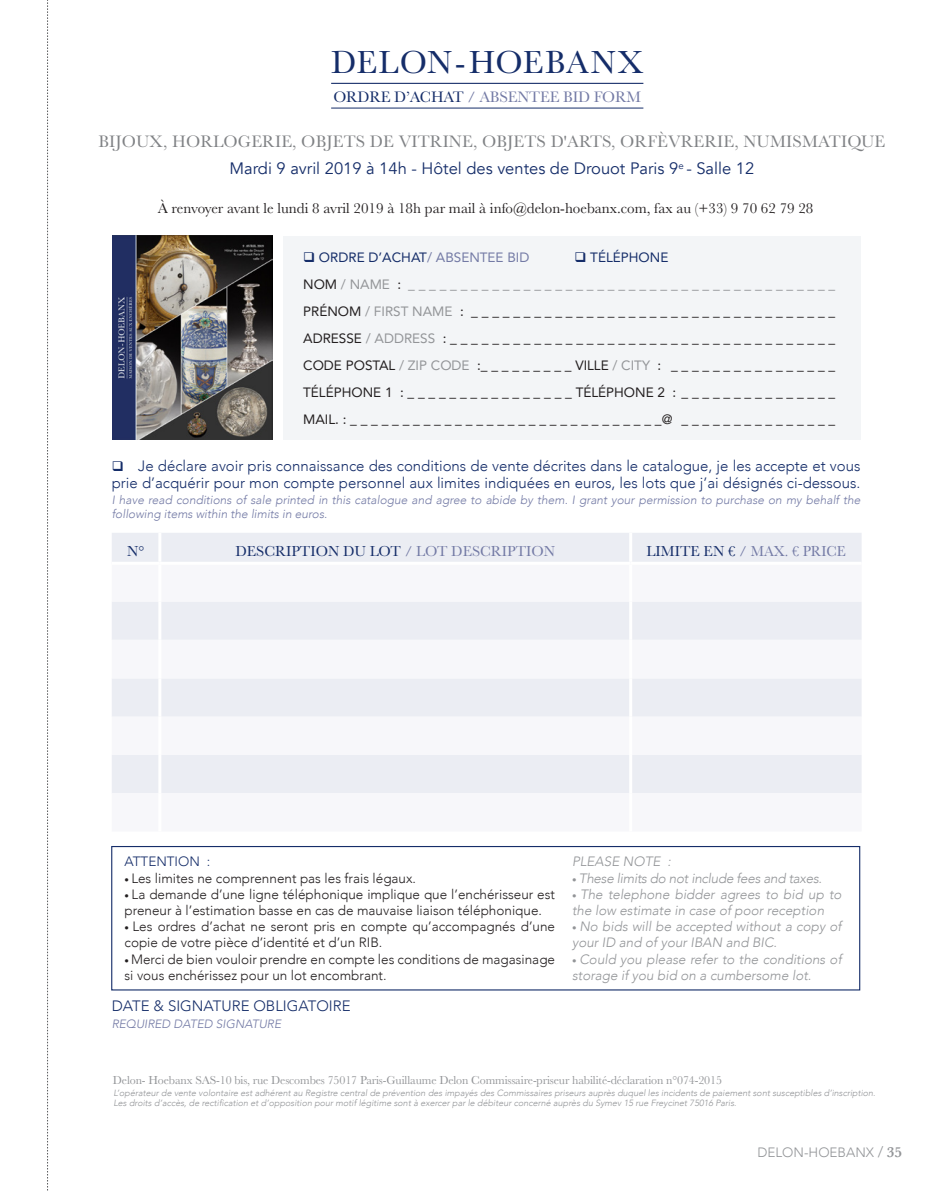
<style>
.page{position:relative;width:936px;height:1191px;background:#fff}
.page>*{position:absolute;margin:0;border:0;box-sizing:border-box;transform-origin:0 0}
.t1{font:33.15px "Baskerville";letter-spacing:.025em;color:#152d69}
.t2{font:17.25px "Baskerville";letter-spacing:.01em;color:#808285}
.t3{font:16.5px "Avenir";color:#152d69}
.t4{font:15.75px "Baskerville";letter-spacing:-.01em;color:#737aa5}
.t5{font:300 15px/16.5px "Avenir";color:#152d69}
.t6{font:15px "Baskerville";color:#231f20}
.t7{font:15px "Baskerville";color:#152d69}
.t8{font:15px "Baskerville";color:#737aa5}
.t9{font:300 13.5px/16.2px "Avenir";color:#231f20}
.t10{font:italic 300 13.5px/16.2px "Avenir";color:#939598}
.t11{font:13.5px/27px "Avenir";color:#231f20}
.t12{font:italic 300 13.5px "Avenir";letter-spacing:-.02em;color:#939598}
.t13{font:13.5px "Avenir";color:#152d69}
.t14{font:300 13.5px "Avenir";color:#939598}
.t15{font:300 13.5px "Avenir";color:#152d69}
.t16{font:italic 300 12px/13.5px "Avenir";color:#737aa5}
.t17{font:12px "Baskerville";letter-spacing:-.01em;color:#939598}
.t18{font:italic 300 9px/10.8px "Avenir";color:#939598}
.s1{color:#152d69}
.s2{color:#737aa5}
.s3{color:#939598}
.s4{font-size:9px}
.s5{font-style:normal;font-size:9px}
.s6{font-size:15px}
.s7{font-family:"Baskerville";font-weight:600;font-size:15px}
</style>
<div class="page">
<svg style="left:47px;top:0;width:1px;height:1191px"></svg>
<div style="left:111px;top:846px;width:749px;height:144px;border:1px solid #152d69"></div>
<div style="left:283px;top:236px;width:577px;height:203px;background:#f3f5f7"></div>
<hr style="left:331px;top:83px;width:312px;height:1px;background:#152d69">
<div style="left:112px;top:533px;width:749px;height:29px;background:#ebedf3"></div>
<svg style="left:112px;top:602px;width:749px;height:191px;fill:#ebedf3"></svg>
<hr style="left:158px;top:533px;width:3px;height:29px;background:#fff">
<hr style="left:158px;top:601px;width:3px;height:39px;background:#fff">
<hr style="left:158px;top:640px;width:3px;height:38px;background:#fff">
<hr style="left:158px;top:678px;width:3px;height:38px;background:#fff">
<hr style="left:158px;top:716px;width:3px;height:39px;background:#fff">
<hr style="left:158px;top:755px;width:3px;height:38px;background:#fff">
<hr style="left:629px;top:533px;width:3px;height:29px;background:#fff">
<hr style="left:629px;top:601px;width:3px;height:39px;background:#fff">
<hr style="left:629px;top:640px;width:3px;height:38px;background:#fff">
<hr style="left:629px;top:678px;width:3px;height:38px;background:#fff">
<hr style="left:629px;top:716px;width:3px;height:39px;background:#fff">
<hr style="left:629px;top:755px;width:3px;height:38px;background:#fff">
<hr style="left:331px;top:108px;width:312px;height:1px;background:#152d69">
<img style="left:113px;top:236px;width:159px;height:203px">
<h1 class="t1" style="left:331px;top:42px;width:314px">DELON-HOEBANX</h1>
<p class="t4" style="left:333px;top:87px;width:309px"><span class="s1">ORDRE D’ACHAT</span> / ABSENTEE BID FORM</p>
<p class="t2" style="left:98px;top:130px;width:788px">BIJOUX, HORLOGERIE, OBJETS DE VITRINE, OBJETS D'ARTS, ORFÈVRERIE, NUMISMATIQUE</p>
<p class="t3" style="left:229px;top:158px;width:526px">Mardi 9 avril 2019 à 14h - Hôtel des ventes de Drouot Paris 9<sup>e</sup> - Salle 12</p>
<p class="t6" style="left:158px;top:198px;width:657px">À renvoyer avant le lundi 8 avril 2019 à 18h par mail à info@delon-hoebanx.com, fax au (+33) 9 70 62 79 28</p>
<p class="t13" style="left:303px;top:246px;width:228px">❑ ORDRE D’ACHAT<span class="s2">/ ABSENTEE BID</span></p>
<p class="t13" style="left:574px;top:246px;width:95px">❑ TÉLÉPHONE</p>
<p class="t11" style="left:303px;top:270px;width:533px">NOM <span class="s3">/ NAME</span> :<br>PRÉNOM <span class="s3">/ FIRST NAME</span> :<br>ADRESSE <span class="s3">/ ADDRESS</span> : _____________________________________ CODE POSTAL <span class="s3">/ ZIP CODE</span> :_ _ _ _ _ _ _ _ _ VILLE <span class="s3">/ CITY</span> :<br>TÉLÉPHONE 1 : ________________TÉLÉPHONE 2 :<br>MAIL. : ______________________________@</p>
<p class="t5" style="left:112px;top:458px;width:750px">❑ Je déclare avoir pris connaissance des conditions de vente décrites dans le catalogue, je les accepte et vous prie d’acquérir pour mon compte personnel aux limites indiquées en euros, les lots que j’ai désignés ci-dessous.</p>
<p class="t16" style="left:112px;top:493px;width:750px">I have read conditions of sale printed in this catalogue and agree to abide by them. I grant your permission to purchase on my behalf the following items within the limits in euros.</p>
<p class="t7" style="left:127px;top:541px;width:19px">N°</p>
<p class="t7" style="left:235px;top:541px;width:321px">DESCRIPTION DU LOT <span class="s2">/ LOT DESCRIPTION</span></p>
<p class="t8" style="left:646px;top:541px;width:201px"><span class="s1">LIMITE EN €</span> / MAX. € PRICE</p>
<p class="t15" style="left:124px;top:853px;width:87px">ATTENTION :</p>
<p class="t9" style="left:124px;top:870px;width:293px"><span class="s4">•</span> Les limites ne comprennent pas les frais légaux.</p>
<p class="t9" style="left:124px;top:886px;width:432px"><span class="s4">•</span> La demande d’une ligne téléphonique implique que l’enchérisseur est preneur à l’estimation basse en cas de mauvaise liaison téléphonique.</p>
<p class="t9" style="left:124px;top:918px;width:432px"><span class="s4">•</span> Les ordres d’achat ne seront pris en compte qu’accompagnés d’une copie de votre pièce d’identité et d’un RIB.</p>
<p class="t9" style="left:124px;top:951px;width:432px"><span class="s4">•</span> Merci de bien vouloir prendre en compte les conditions de magasinage si vous enchérissez pour un lot encombrant.</p>
<p class="t5" style="left:112px;top:998px;width:240px">DATE &amp; SIGNATURE OBLIGATOIRE</p>
<p class="t16" style="left:112px;top:1017px;width:171px">REQUIRED DATED SIGNATURE</p>
<p class="t10" style="left:572px;top:853px;width:100px">PLEASE NOTE :</p>
<p class="t12" style="left:572px;top:870px;width:251px"><span class="s5">•</span> These limits do not include fees and taxes.</p>
<p class="t10" style="left:572px;top:886px;width:271px"><span class="s5">•</span> The telephone bidder agrees to bid up to the low estimate in case of poor reception</p>
<p class="t10" style="left:572px;top:918px;width:271px"><span class="s5">•</span> No bids will be accepted without a copy of your ID and of your IBAN and BIC.</p>
<p class="t10" style="left:572px;top:951px;width:271px"><span class="s5">•</span> Could you please refer to the conditions of storage if you bid on a cumbersome lot.</p>
<p class="t17" style="left:113px;top:1072px;width:610px">Delon- Hoebanx SAS-10 bis, rue Descombes 75017 Paris-Guillaume Delon Commissaire-priseur habilité-déclaration n°074-2015</p>
<p class="t18" style="left:113px;top:1087px;width:763px">L’opérateur de vente volontaire est adhérent au Registre central de prévention des impayés des Commissaires priseurs auprès duquel les incidents de paiement sont susceptibles d’inscription.<br>Les droits d’accès, de rectification et d’opposition pour motif légitime sont à exercer par le débiteur concerné auprès du Symev 15 rue Freycinet 75016 Paris.</p>
<p class="t14" style="left:757px;top:1144px;width:146px">DELON-HOEBANX <span class="s6">/</span> <span class="s7">35</span></p>
</div>
